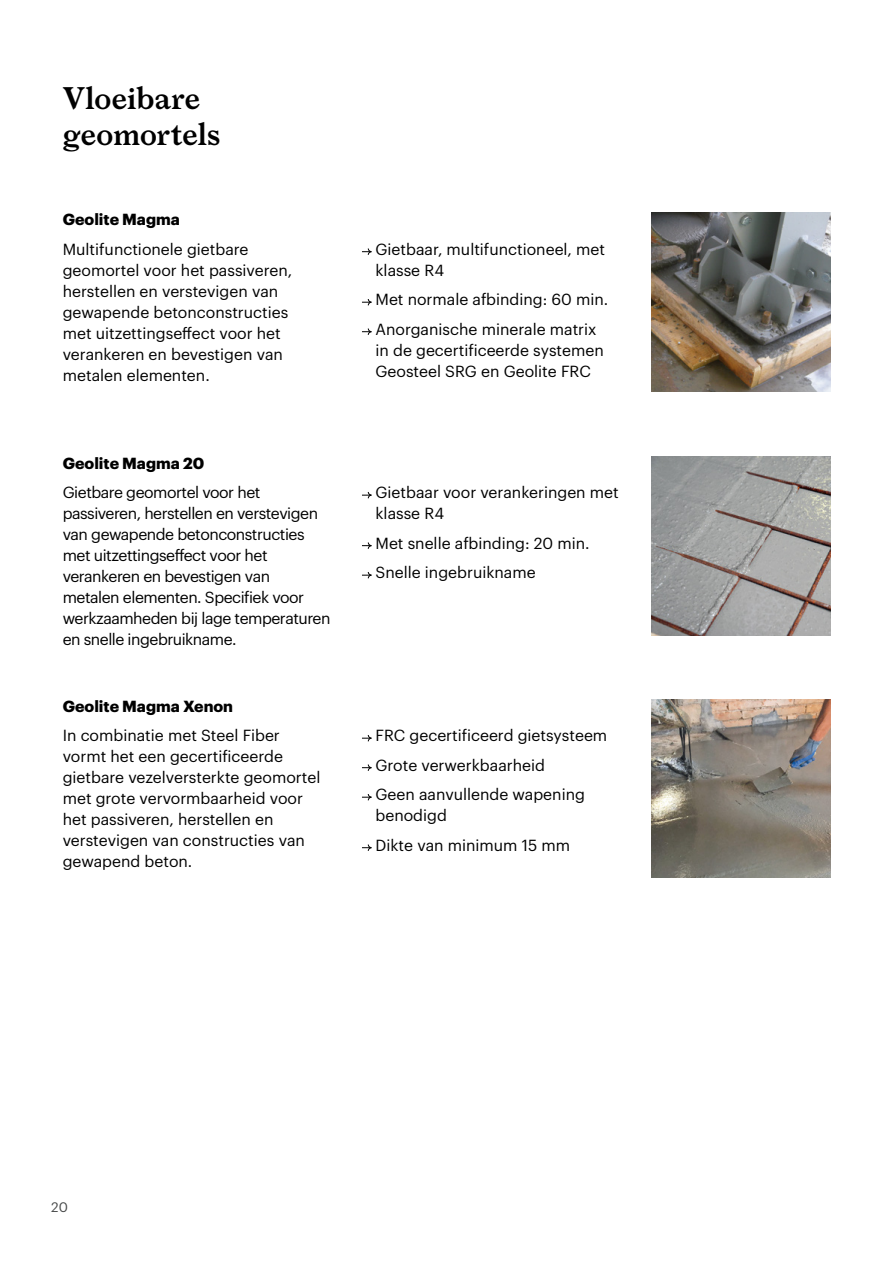
<style>
.page{position:relative;width:893px;height:1263px;background:#fff}
.page>*{position:absolute;margin:0;border:0;box-sizing:border-box;transform-origin:0 0}
.t1{font:600 30px/36px "Larish Neue";letter-spacing:-.01em;color:#000}
.t2{font:15.75px/21px "Graphik";color:#000}
.t3{font:15.75px/21px "Graphik";letter-spacing:-.03em;color:#000}
.t4{font:700 15.75px "Graphik";color:#000}
.t5{font:13.5px "Graphik";color:#474949}
</style>
<div class="page">
<svg style="left:362px;top:248px;width:10px;height:7px"></svg>
<svg style="left:362px;top:299px;width:10px;height:7px"></svg>
<svg style="left:362px;top:328px;width:10px;height:7px"></svg>
<svg style="left:362px;top:492px;width:10px;height:7px"></svg>
<svg style="left:362px;top:542px;width:10px;height:7px"></svg>
<svg style="left:362px;top:572px;width:10px;height:7px"></svg>
<svg style="left:362px;top:735px;width:10px;height:7px"></svg>
<svg style="left:362px;top:764px;width:10px;height:7px"></svg>
<svg style="left:362px;top:794px;width:10px;height:7px"></svg>
<svg style="left:362px;top:844px;width:10px;height:7px"></svg>
<img style="left:652px;top:699px;width:178px;height:179px">
<img style="left:652px;top:457px;width:178px;height:178px">
<img style="left:652px;top:213px;width:178px;height:178px">
<h1 class="t1" style="left:63px;top:78px;width:160px">Vloeibare geomortels</h1>
<p class="t4" style="left:63px;top:207px;width:119px">Geolite Magma</p>
<p class="t2" style="left:63px;top:237px;width:231px">Multifunctionele gietbare geomortel voor het passiveren, herstellen en verstevigen van gewapende betonconstructies met uitzettingseffect voor het verankeren en bevestigen van metalen elementen.</p>
<p class="t2" style="left:375px;top:237px;width:231px">Gietbaar, multifunctioneel, met klasse R4</p>
<p class="t2" style="left:375px;top:284px;width:234px;line-height:29.5px">Met normale afbinding: 60 min.<br>Anorganische minerale matrix</p>
<p class="t2" style="left:375px;top:338px;width:230px">in de gecertificeerde systemen<br>Geosteel SRG en Geolite FRC</p>
<p class="t4" style="left:63px;top:451px;width:143px">Geolite Magma 20</p>
<p class="t3" style="left:63px;top:481px;width:269px">Gietbare geomortel voor het passiveren, herstellen en verstevigen van gewapende betonconstructies met uitzettingseffect voor het verankeren en bevestigen van metalen elementen. Specifiek voor werkzaamheden bij lage temperaturen en snelle ingebruikname.</p>
<p class="t2" style="left:375px;top:481px;width:245px">Gietbaar voor verankeringen met klasse R4</p>
<p class="t2" style="left:375px;top:527px;width:216px;line-height:29.5px">Met snelle afbinding: 20 min.<br>Snelle ingebruikname</p>
<p class="t4" style="left:63px;top:694px;width:172px">Geolite Magma Xenon</p>
<p class="t2" style="left:63px;top:724px;width:259px">In combinatie met Steel Fiber vormt het een gecertificeerde gietbare vezelversterkte geomortel met grote vervormbaarheid voor het passiveren, herstellen en verstevigen van constructies van gewapend beton.</p>
<p class="t2" style="left:375px;top:719px;width:233px;line-height:29.5px">FRC gecertificeerd gietsysteem<br>Grote verwerkbaarheid<br>Geen aanvullende wapening</p>
<p class="t2" style="left:375px;top:799px;width:196px;line-height:29.5px">benodigd<br>Dikte van minimum 15 mm</p>
<p class="t5" style="left:51px;top:1197px;width:18px">20</p>
</div>
